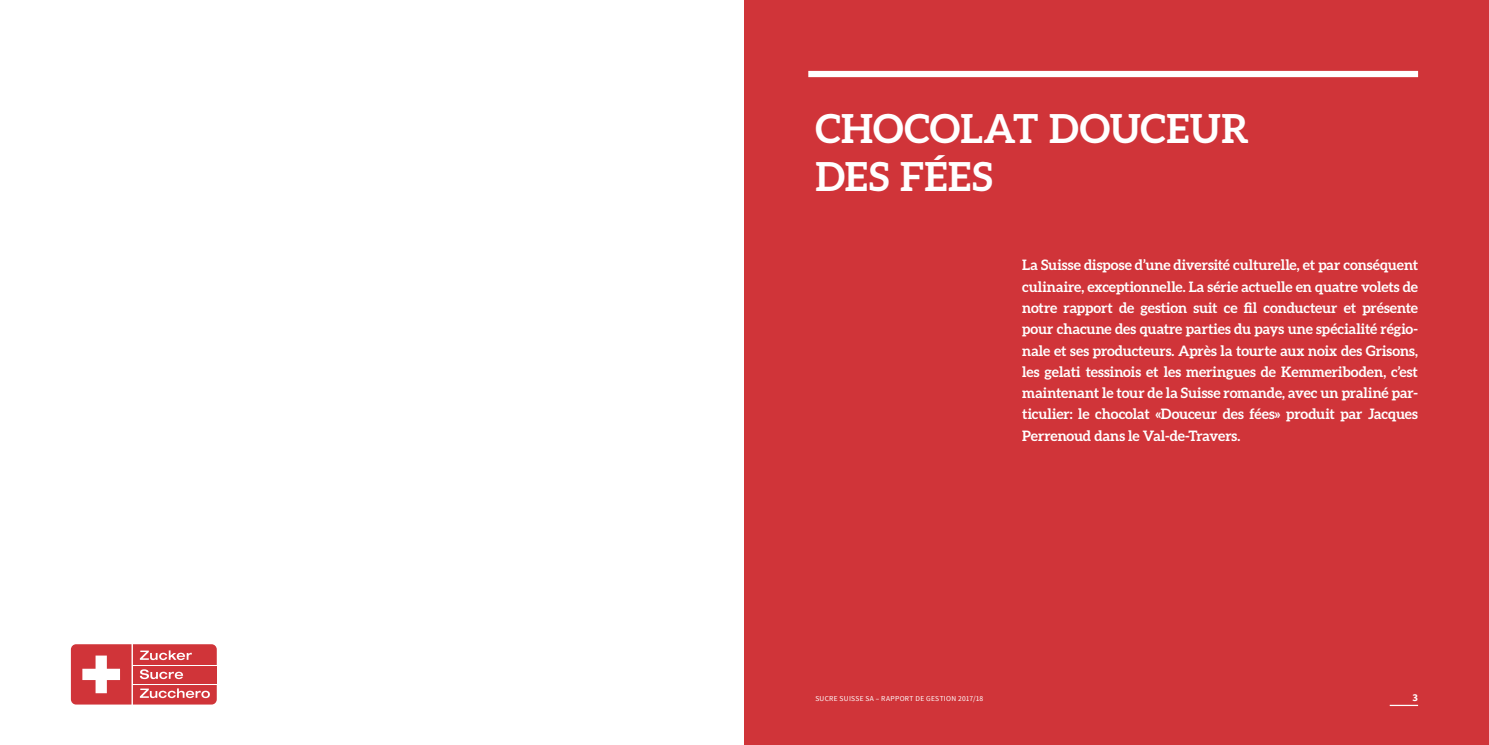
<style>
.page{position:relative;width:1489px;height:745px;background:#fff}
.page>*{position:absolute;margin:0;border:0;box-sizing:border-box;transform-origin:0 0}
.t1{font:700 40px/47.9px "Aleo";letter-spacing:.01em;color:#fff}
.t2{font:700 14.38px/21.2px "Aleo";letter-spacing:-.01em;color:#fff;text-align:justify}
.t3{font:700 10.62px "Source Sans Pro";color:#fff}
.t4{font:7.5px "Source Sans Pro";letter-spacing:.04em;color:#fff}
</style>
<div class="page">
<div style="left:744px;top:0;width:744px;height:744px;background:#d03439"></div>
<svg style="left:1390px;top:704px;width:27px;height:1px"></svg>
<div style="left:808px;top:71px;width:609px;height:6px;background:#fff"></div>
<svg style="left:71px;top:644px;width:146px;height:60px;background:#d8585c"></svg>
<h1 class="t1" style="left:815px;top:104px;width:435px">CHOCOLAT DOUCEUR<br>DES FÉES</h1>
<p class="t2" style="left:1022px;top:254px;width:397px">La Suisse dispose d’une diversité culturelle, et par conséquent culinaire, exceptionnelle. La série actuelle en quatre volets de notre rapport de gestion suit ce fil conducteur et présente pour chacune des quatre parties du pays une spécialité régio&shy;nale et ses producteurs. Après la tourte aux noix des Grisons, les gelati tessinois et les meringues de Kemmeriboden, c’est maintenant le tour de la Suisse romande, avec un praliné par&shy;ticulier: le chocolat «Douceur des fées» produit par Jacques Perrenoud dans le Val-de-Travers.</p>
<p class="t4" style="left:815px;top:693px;width:169px">SUCRE SUISSE SA – RAPPORT DE GESTION 2017/18</p>
<p class="t3" style="left:1412px;top:690px;width:7px">3</p>
</div>
